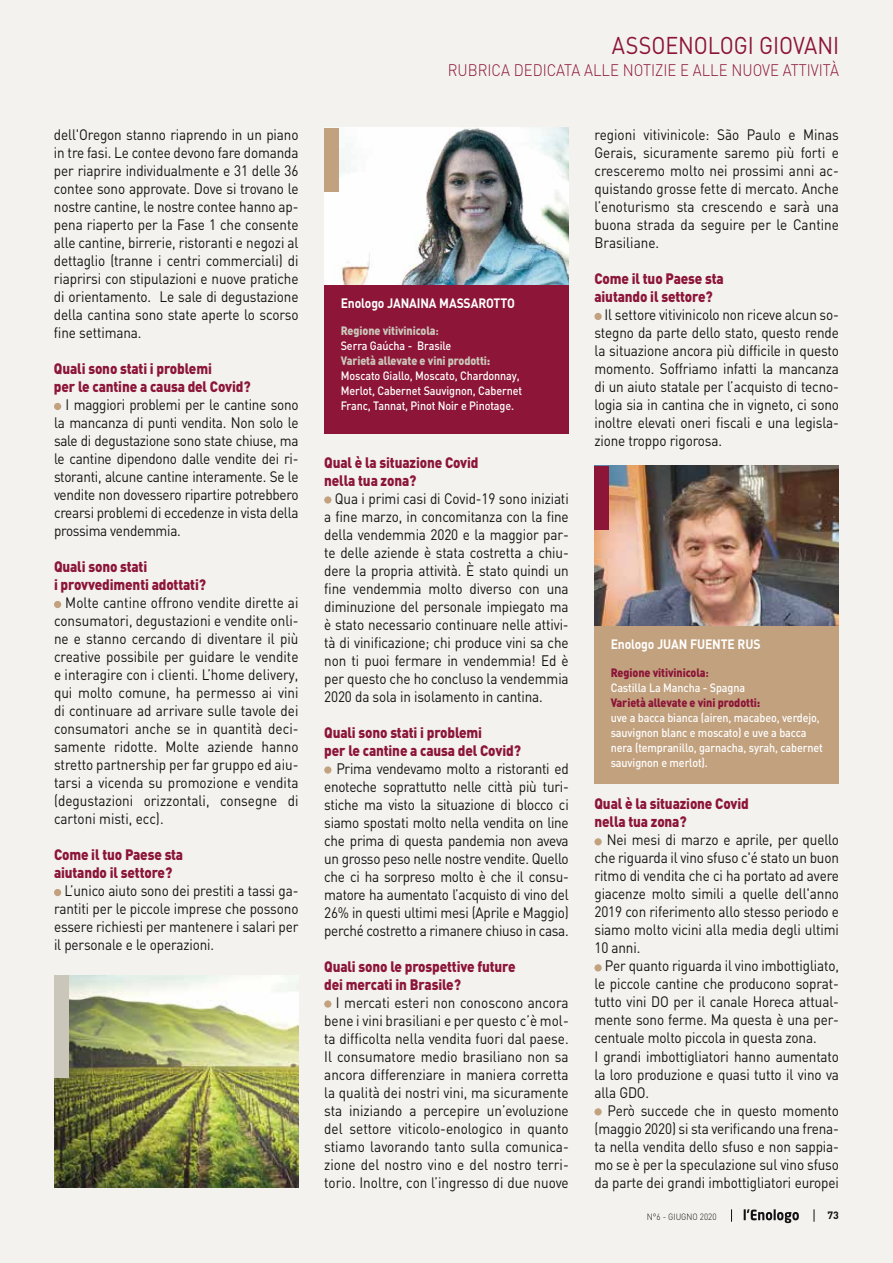
<style>
.page{position:relative;width:893px;height:1263px;background:#f3f2ee}
.page>*{position:absolute;margin:0;border:0;box-sizing:border-box;transform-origin:0 0}
.t1{font:24px "DIN";letter-spacing:-.01em;color:#8c1538;scale:.9 1}
.t2{font:300 16.5px "DIN";color:#8c1538;scale:.9 1}
.t3{font:15px/18px "DIN";letter-spacing:-.01em;color:#121212;text-align:justify;scale:.9 1}
.t4{font:900 15px/18px "DIN";letter-spacing:-.01em;color:#8c1538;scale:.9 1}
.t5{font:700 13.5px "DIN";letter-spacing:-.01em;color:#fff;scale:.9 1}
.t6{font:500 12px/15px "DIN";letter-spacing:-.01em;color:#fff;scale:.9 1}
.t7{font:900 12px/15px "DIN";letter-spacing:-.01em;color:#cac6ba;scale:.9 1}
.t8{font:900 12px "DIN";letter-spacing:-.01em;color:#8c1538;scale:.9 1}
.t9{font:700 10.5px "DIN";color:#121212}
.t10{font:300 9px "DIN";color:#121212;scale:.9 1}
.s1{font-weight:700}
.s2{font-weight:500;color:#fff}
.s3{font-weight:900;color:#8c1538}
.s4{font-weight:700;color:#8c1538}
</style>
<div class="page">
<svg style="left:744px;top:1209px;width:55px;height:14px"></svg>
<svg style="left:814px;top:1209px;width:1px;height:13px"></svg>
<svg style="left:731px;top:1209px;width:1px;height:13px"></svg>
<div style="left:594px;top:838px;width:8px;height:7px;background:#c2a17e;border-radius:50%"></div>
<div style="left:594px;top:964px;width:8px;height:7px;background:#c2a17e;border-radius:50%"></div>
<div style="left:594px;top:1108px;width:8px;height:7px;background:#c2a17e;border-radius:50%"></div>
<div style="left:324px;top:496px;width:7px;height:8px;background:#c2a17e;border-radius:50%"></div>
<div style="left:324px;top:766px;width:7px;height:8px;background:#c2a17e;border-radius:50%"></div>
<div style="left:324px;top:1000px;width:7px;height:8px;background:#c2a17e;border-radius:50%"></div>
<div style="left:54px;top:403px;width:7px;height:7px;background:#c2a17e;border-radius:50%"></div>
<div style="left:54px;top:601px;width:7px;height:7px;background:#c2a17e;border-radius:50%"></div>
<div style="left:54px;top:889px;width:7px;height:7px;background:#c2a17e;border-radius:50%"></div>
<div style="left:594px;top:313px;width:8px;height:7px;background:#c2a17e;border-radius:50%"></div>
<img style="left:324px;top:128px;width:244px;height:157px">
<div style="left:324px;top:285px;width:245px;height:149px;background:#8c1538"></div>
<div style="left:324px;top:128px;width:15px;height:64px;background:#c2a17e"></div>
<img style="left:594px;top:466px;width:244px;height:161px">
<div style="left:594px;top:627px;width:245px;height:157px;background:#c2a17e"></div>
<div style="left:594px;top:466px;width:14px;height:64px;background:#8c1538"></div>
<img style="left:54px;top:976px;width:244px;height:212px">
<div style="left:54px;top:976px;width:15px;height:102px;background:#cac6ba"></div>
<p class="t3" style="left:54px;top:125px;width:273px">dell'Oregon stanno riaprendo in un piano in tre fasi. Le contee devono fare domanda per riaprire individualmente e 31 delle 36 contee sono approvate. Dove si trovano le nostre cantine, le nostre contee hanno ap&shy;pena riaperto per la Fase 1 che consente alle cantine, birrerie, ristoranti e negozi al dettaglio (tranne i centri commerciali) di riaprirsi con stipulazioni e nuove pratiche di orientamento. Le sale di degustazione della cantina sono state aperte lo scorso fine settimana.</p>
<p class="t4" style="left:54px;top:359px;width:220px">Quali sono stati i problemi<br>per le cantine a causa del Covid?</p>
<p class="t3" style="left:54px;top:395px;width:273px;text-indent:12px">I maggiori problemi per le cantine sono la mancanza di punti vendita. Non solo le sale di degustazione sono state chiuse, ma le cantine dipendono dalle vendite dei ri&shy;storanti, alcune cantine interamente. Se le vendite non dovessero ripartire potrebbero crearsi problemi di eccedenze in vista della prossima vendemmia.</p>
<p class="t4" style="left:54px;top:557px;width:170px">Quali sono stati<br>i provvedimenti adottati?</p>
<p class="t3" style="left:54px;top:593px;width:273px;text-indent:11px">Molte cantine offrono vendite dirette ai consumatori, degustazioni e vendite onli&shy;ne e stanno cercando di diventare il più creative possibile per guidare le vendite e interagire con i clienti. L’home delivery, qui molto comune, ha permesso ai vini di continuare ad arrivare sulle tavole dei consumatori anche se in quantità deci&shy;samente ridotte. Molte aziende hanno stretto partnership per far gruppo ed aiu&shy;tarsi a vicenda su promozione e vendita (degustazioni orizzontali, consegne di cartoni misti, ecc).</p>
<p class="t4" style="left:54px;top:845px;width:145px">Come il tuo Paese sta aiutando il settore?</p>
<p class="t3" style="left:54px;top:881px;width:273px;text-indent:11px">L’unico aiuto sono dei prestiti a tassi ga&shy;rantiti per le piccole imprese che possono essere richiesti per mantenere i salari per il personale e le operazioni.</p>
<h1 class="t1" style="left:612px;top:30px;width:254px">ASSOENOLOGI GIOVANI</h1>
<p class="t2" style="left:448px;top:60px;width:436px">RUBRICA DEDICATA ALLE NOTIZIE E ALLE NUOVE ATTIVITÀ</p>
<p class="t5" style="left:341px;top:294px;width:195px">Enologo JANAINA MASSAROTTO</p>
<p class="t7" style="left:341px;top:323px;width:124px">Regione vitivinicola<span class="s1">:<br></span><span class="s2">Serra Gaúcha - Brasile</span></p>
<p class="t7" style="left:341px;top:353px;width:168px">Varietà allevate e vini prodotti:</p>
<p class="t6" style="left:341px;top:368px;width:203px">Moscato Giallo, Moscato, Chardonnay,<br>Merlot, Cabernet Sauvignon, Cabernet<br>Franc, Tannat, Pinot Noir e Pinotage.</p>
<p class="t4" style="left:324px;top:452px;width:173px">Qual è la situazione Covid nella tua zona?</p>
<p class="t3" style="left:324px;top:489px;width:273px;text-indent:11px">Qua i primi casi di Covid-19 sono iniziati a fine marzo, in concomitanza con la fine della vendemmia 2020 e la maggior par&shy;te delle aziende è stata costretta a chiu&shy;dere la propria attività. È stato quindi un fine vendemmia molto diverso con una diminuzione del personale impiegato ma è stato necessario continuare nelle attivi&shy;tà di vinificazione; chi produce vini sa che non ti puoi fermare in vendemmia! Ed è per questo che ho concluso la vendemmia 2020 da sola in isolamento in cantina.</p>
<p class="t4" style="left:324px;top:722px;width:220px">Quali sono stati i problemi<br>per le cantine a causa del Covid?</p>
<p class="t3" style="left:324px;top:759px;width:273px;text-indent:12px">Prima vendevamo molto a ristoranti ed enoteche soprattutto nelle città più turi&shy;stiche ma visto la situazione di blocco ci siamo spostati molto nella vendita on line che prima di questa pandemia non aveva un grosso peso nelle nostre vendite. Quello che ci ha sorpreso molto è che il consu&shy;matore ha aumentato l’acquisto di vino del 26% in questi ultimi mesi (Aprile e Maggio) perché costretto a rimanere chiuso in casa.</p>
<p class="t4" style="left:324px;top:956px;width:214px">Quali sono le prospettive future dei mercati in Brasile?</p>
<p class="t3" style="left:324px;top:993px;width:273px;text-indent:12px">I mercati esteri non conoscono ancora bene i vini brasiliani e per questo c’è mol&shy;ta difficolta nella vendita fuori dal paese.<br>Il consumatore medio brasiliano non sa ancora differenziare in maniera corretta la qualità dei nostri vini, ma sicuramente sta iniziando a percepire un’evoluzione del settore viticolo-enologico in quanto stiamo lavorando tanto sulla comunica&shy;zione del nostro vino e del nostro terri&shy;torio. Inoltre, con l’ingresso di due nuove</p>
<p class="t3" style="left:594px;top:125px;width:273px">regioni vitivinicole: São Paulo e Minas Gerais, sicuramente saremo più forti e cresceremo molto nei prossimi anni ac&shy;quistando grosse fette di mercato. Anche l’enoturismo sta crescendo e sarà una buona strada da seguire per le Cantine Brasiliane.</p>
<p class="t4" style="left:594px;top:269px;width:145px">Come il tuo Paese sta aiutando il settore?</p>
<p class="t3" style="left:594px;top:305px;width:273px;text-indent:10px">Il settore vitivinicolo non riceve alcun so&shy;stegno da parte dello stato, questo rende la situazione ancora più difficile in questo momento. Soffriamo infatti la mancanza di un aiuto statale per l’acquisto di tecno&shy;logia sia in cantina che in vigneto, ci sono inoltre elevati oneri fiscali e una legisla&shy;zione troppo rigorosa.</p>
<p class="t5" style="left:611px;top:635px;width:168px">Enologo JUAN FUENTE RUS</p>
<p class="t6" style="left:611px;top:665px;width:151px"><span class="s3">Regione vitivinicola</span><span class="s4">:<br></span>Castilla La Mancha - Spagna</p>
<p class="t8" style="left:611px;top:694px;width:168px">Varietà allevate e vini prodotti:</p>
<p class="t6" style="left:611px;top:710px;width:237px">uve a bacca bianca (airen, macabeo, verdejo, sauvignon blanc e moscato) e uve a bacca nera (tempranillo, garnacha, syrah, cabernet sauvignon e merlot).</p>
<p class="t4" style="left:594px;top:794px;width:173px">Qual è la situazione Covid nella tua zona?</p>
<p class="t3" style="left:594px;top:831px;width:273px;text-indent:12px">Nei mesi di marzo e aprile, per quello che riguarda il vino sfuso c'é stato un buon ritmo di vendita che ci ha portato ad avere giacenze molto simili a quelle dell'anno 2019 con riferimento allo stesso periodo e siamo molto vicini alla media degli ultimi 10 anni.</p>
<p class="t3" style="left:594px;top:957px;width:273px;text-align:left;text-indent:10px">Per quanto riguarda il vino imbottigliato, le piccole cantine che producono soprat&shy;tutto vini DO per il canale Horeca attual&shy;mente sono ferme. Ma questa è una per&shy;centuale molto piccola in questa zona.<br>I grandi imbottigliatori hanno aumentato la loro produzione e quasi tutto il vino va alla GDO.</p>
<p class="t3" style="left:594px;top:1101px;width:273px;text-indent:13px">Però succede che in questo momento (maggio 2020) si sta verificando una frena&shy;ta nella vendita dello sfuso e non sappia&shy;mo se è per la speculazione sul vino sfuso da parte dei grandi imbottigliatori europei</p>
<p class="t10" style="left:647px;top:1211px;width:79px">N°6 - GIUGNO 2020</p>
<p class="t9" style="left:828px;top:1208px;width:13px">73</p>
</div>
